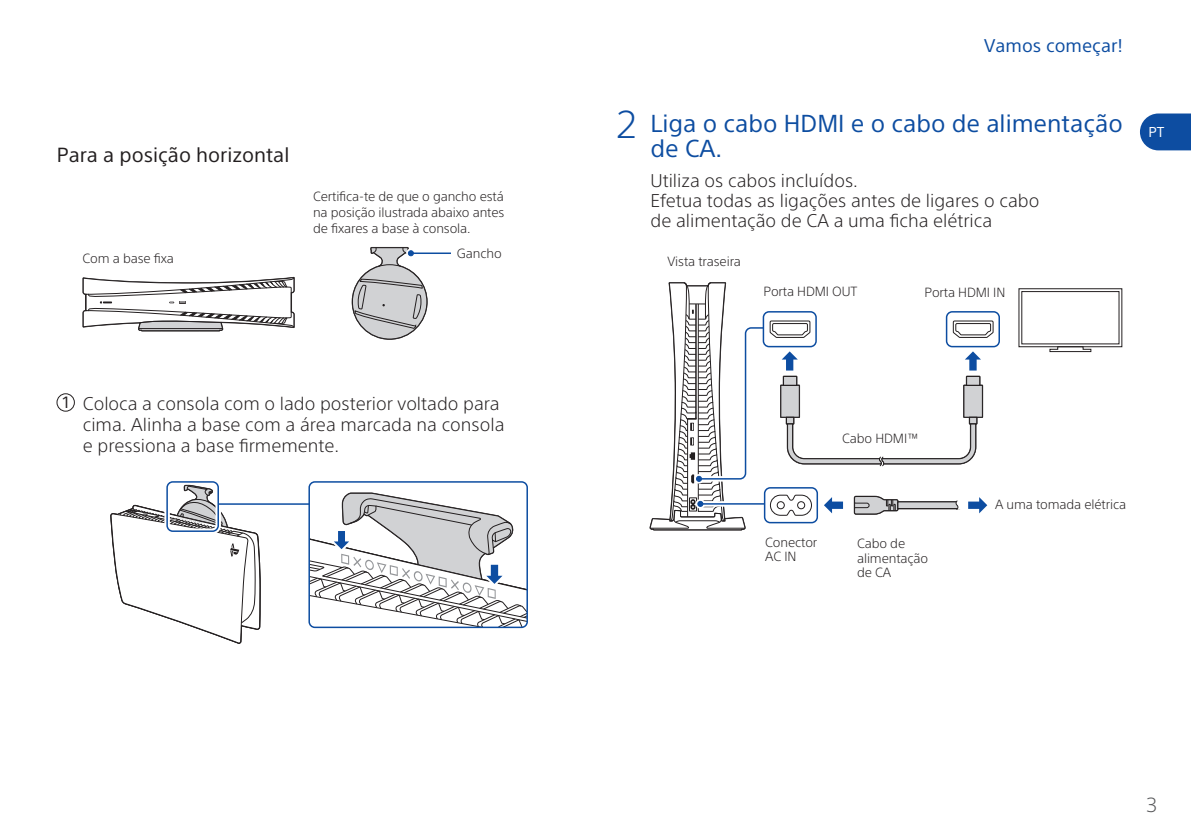
<style>
.page{position:relative;width:1191px;height:840px;background:#fff}
.page>*{position:absolute;margin:0;border:0;box-sizing:border-box;transform-origin:0 0}
.Setp_L1_2{font:24px/25px "SST";color:#0d4da1}
.L3{font:20px "SST";color:#231f20}
.t1{font:300 20px "SST";color:#57585a}
.Step_body_Cir_1{font:300 18px/21px "SST";color:#231f20}
.Step_body{font:300 18px/20px "SST";color:#231f20}
.Setp_L1_2-2{font:300 18px "SST";color:#231f20}
.L1_sub_R{font:18px "SST";color:#0d4da1}
.body{font:16px "SST";color:#231f20}
.t2{font:300 13px/14px "SST";letter-spacing:-.01em;color:#231f20}
.s1{font-weight:300;font-size:38px}
</style>
<div class="page">
<svg style="left:1140px;top:113px;width:51px;height:37px;background:#225ca9"></svg>
<div style="left:57px;top:393px;width:18px;height:18px;border:1px solid #231f20;border-radius:50%"></div>
<hr style="left:411px;top:252px;width:39px;height:2px;background:#0d4da1">
<svg style="left:352px;top:247px;width:75px;height:92px"></svg>
<svg style="left:82px;top:277px;width:213px;height:54px"></svg>
<svg style="left:110px;top:486px;width:151px;height:158px"></svg>
<svg style="left:221px;top:501px;width:87px;height:5px"></svg>
<div style="left:164px;top:479px;width:57px;height:54px;border:6px solid #fff;border-radius:6px"></div>
<div style="left:166px;top:481px;width:53px;height:50px;border:2px solid #0d4da1;border-radius:6px"></div>
<hr style="left:218px;top:503px;width:91px;height:1px;background:#0d4da1">
<div style="left:308px;top:481px;width:220px;height:146px;border:2px solid #0d4da1;border-radius:6px"></div>
<svg style="left:309px;top:492px;width:218px;height:135px"></svg>
<div style="left:1018px;top:288px;width:104px;height:59px;border:1px solid #231f20"></div>
<div style="left:1021px;top:291px;width:98px;height:53px;border:1px solid #231f20"></div>
<svg style="left:1049px;top:345px;width:42px;height:7px"></svg>
<div style="left:945px;top:311px;width:55px;height:36px;border:2px solid #0d4da1;border-radius:6px"></div>
<svg style="left:649px;top:282px;width:345px;height:248px"></svg>
<p class="L3" style="left:57px;top:143px;width:234px">Para a posição horizontal</p>
<p class="t2" style="left:82px;top:251px;width:93px">Com a base fixa</p>
<p class="t2" style="left:313px;top:188px;width:193px;line-height:16px;text-align:justify">Certifica-te de que o gancho está na posição ilustrada abaixo antes de fixares a base à consola.</p>
<p class="t2" style="left:457px;top:246px;width:46px">Gancho</p>
<p class="body" style="left:63px;top:393px;width:8px">1</p>
<p class="Step_body_Cir_1" style="left:83px;top:392px;width:423px">Coloca a consola com o lado posterior voltado para cima. Alinha a base com a área marcada na consola e pressiona a base firmemente.</p>
<p class="L1_sub_R" style="left:984px;top:35px;width:140px">Vamos começar!</p>
<p class="Setp_L1_2" style="left:650px;top:111px;width:515px;text-indent:-34px"><span class="s1">2</span> Liga o cabo HDMI e o cabo de alimentação <sub>PT </sub>de CA.</p>
<p class="Setp_L1_2-2" style="left:650px;top:170px;width:209px">Utiliza os cabos incluídos.</p>
<p class="Step_body" style="left:650px;top:190px;width:390px">Efetua todas as ligações antes de ligares o cabo de alimentação de CA a uma ficha elétrica</p>
<p class="t2" style="left:667px;top:254px;width:75px">Vista traseira</p>
<p class="t2" style="left:763px;top:284px;width:95px">Porta HDMI OUT</p>
<p class="t2" style="left:924px;top:285px;width:82px">Porta HDMI IN</p>
<p class="t2" style="left:842px;top:431px;width:78px">Cabo HDMI™</p>
<p class="t2" style="left:765px;top:535px;width:54px">Conector<br>AC IN</p>
<p class="t2" style="left:857px;top:536px;width:73px">Cabo de alimentação de CA</p>
<p class="t2" style="left:995px;top:497px;width:132px">A uma tomada elétrica</p>
<h2 class="t1" style="left:1146px;top:792px;width:12px">3</h2>
</div>
